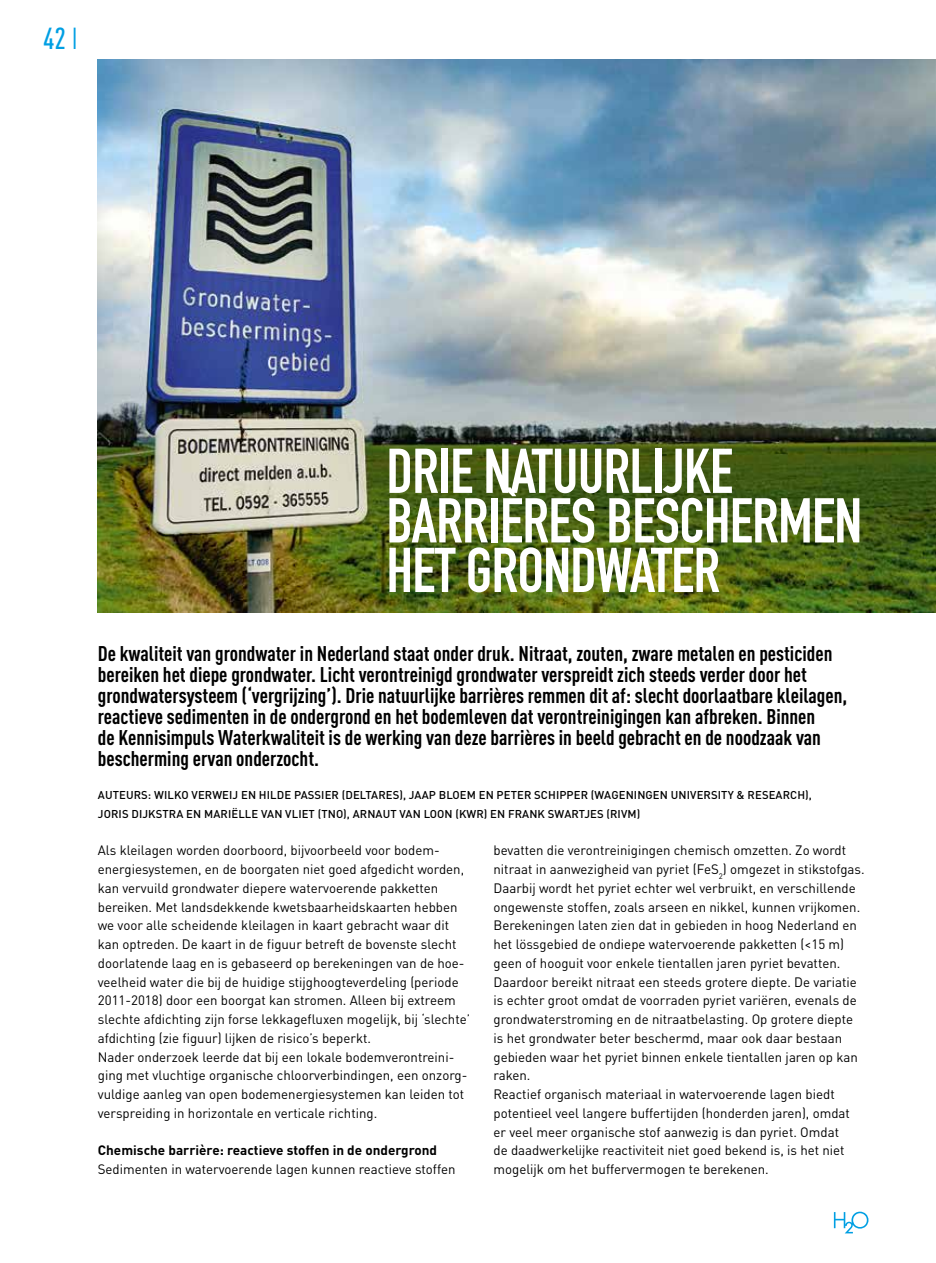
<style>
.page{position:relative;width:936px;height:1263px;background:#fff}
.page>*{position:absolute;margin:0;border:0;box-sizing:border-box;transform-origin:0 0}
.t1{font:62.1px/49.5px "DIN Engschrift Std";letter-spacing:-.01em;color:#fff}
.t2{font:500 condensed 30px "DIN Pro";color:#009fe3}
.t3{font:700 condensed 21px/21px "DIN Pro";color:#000}
.t4{font:13.5px/18.8px "DIN Pro";color:#000}
.t5{font:700 13.5px "DIN Pro";color:#000}
.t6{font:500 11.25px/18.8px "DIN Pro";letter-spacing:.01em;color:#000}
.s1{font-weight:400}
</style>
<div class="page">
<svg style="left:833px;top:1212px;width:35px;height:21px"></svg>
<img style="left:98px;top:60px;width:837px;height:552px">
<h2 class="t2" style="left:43px;top:16px;width:36px">42 <span class="s1">I</span></h2>
<h1 class="t1" style="left:386px;top:447px;width:477px">DRIE NATUURLIJKE<br>BARRIÈRES BESCHERMEN<br>HET GRONDWATER</h1>
<p class="t3" style="left:98px;top:642px;width:750px">De kwaliteit van grondwater in Nederland staat onder druk. Nitraat, zouten, zware metalen en pesticiden bereiken het diepe grondwater. Licht verontreinigd grondwater verspreidt zich steeds verder door het grondwatersysteem (‘vergrijzing’). Drie natuurlijke barrières remmen dit af: slecht doorlaatbare kleilagen, reactieve sedimenten in de ondergrond en het bodemleven dat verontreinigingen kan afbreken. Binnen<br>de Kennisimpuls Waterkwaliteit is de werking van deze barrières in beeld gebracht en de noodzaak van bescherming ervan onderzocht.</p>
<p class="t6" style="left:98px;top:784px;width:715px">AUTEURS: WILKO VERWEIJ EN HILDE PASSIER (DELTARES), JAAP BLOEM EN PETER SCHIPPER (WAGENINGEN UNIVERSITY &amp; RESEARCH),<br>JORIS DIJKSTRA EN MARIËLLE VAN VLIET (TNO), ARNAUT VAN LOON (KWR) EN FRANK SWARTJES (RIVM)</p>
<p class="t4" style="left:98px;top:840px;width:374px">Als kleilagen worden doorboord, bijvoorbeeld voor bodem&shy;energiesystemen, en de boorgaten niet goed afgedicht worden, kan vervuild grondwater diepere watervoerende pakketten bereiken. Met landsdekkende kwetsbaarheidskaarten hebben we voor alle scheidende kleilagen in kaart gebracht waar dit kan optreden. De kaart in de figuur betreft de bovenste slecht doorlatende laag en is gebaseerd op berekeningen van de hoe&shy;veelheid water die bij de huidige stijghoogteverdeling (periode 2011-2018) door een boorgat kan stromen. Alleen bij extreem slechte afdichting zijn forse lekkagefluxen mogelijk, bij ‘slechte’ afdichting (zie figuur) lijken de risico’s beperkt.<br>Nader onderzoek leerde dat bij een lokale bodemverontreini&shy;ging met vluchtige organische chloorverbindingen, een onzorg&shy;vuldige aanleg van open bodemenergiesystemen kan leiden tot verspreiding in horizontale en verticale richting.</p>
<p class="t5" style="left:98px;top:1139px;width:341px">Chemische barrière: reactieve stoffen in de ondergrond</p>
<p class="t4" style="left:98px;top:1158px;width:359px">Sedimenten in watervoerende lagen kunnen reactieve stoffen</p>
<p class="t4" style="left:493px;top:840px;width:373px">bevatten die verontreinigingen chemisch omzetten. Zo wordt nitraat in aanwezigheid van pyriet (FeS<sub>2</sub>) omgezet in stikstofgas.<br>Daarbij wordt het pyriet echter wel verbruikt, en verschillende ongewenste stoffen, zoals arseen en nikkel, kunnen vrijkomen.<br>Berekeningen laten zien dat in gebieden in hoog Nederland en het lössgebied de ondiepe watervoerende pakketten (&lt;15 m) geen of hooguit voor enkele tientallen jaren pyriet bevatten.<br>Daardoor bereikt nitraat een steeds grotere diepte. De variatie is echter groot omdat de voorraden pyriet variëren, evenals de grondwaterstroming en de nitraatbelasting. Op grotere diepte is het grondwater beter beschermd, maar ook daar bestaan gebieden waar het pyriet binnen enkele tientallen jaren op kan raken.<br>Reactief organisch materiaal in watervoerende lagen biedt potentieel veel langere buffertijden (honderden jaren), omdat er veel meer organische stof aanwezig is dan pyriet. Omdat<br>de daadwerkelijke reactiviteit niet goed bekend is, is het niet mogelijk om het buffervermogen te berekenen.</p>
</div>
